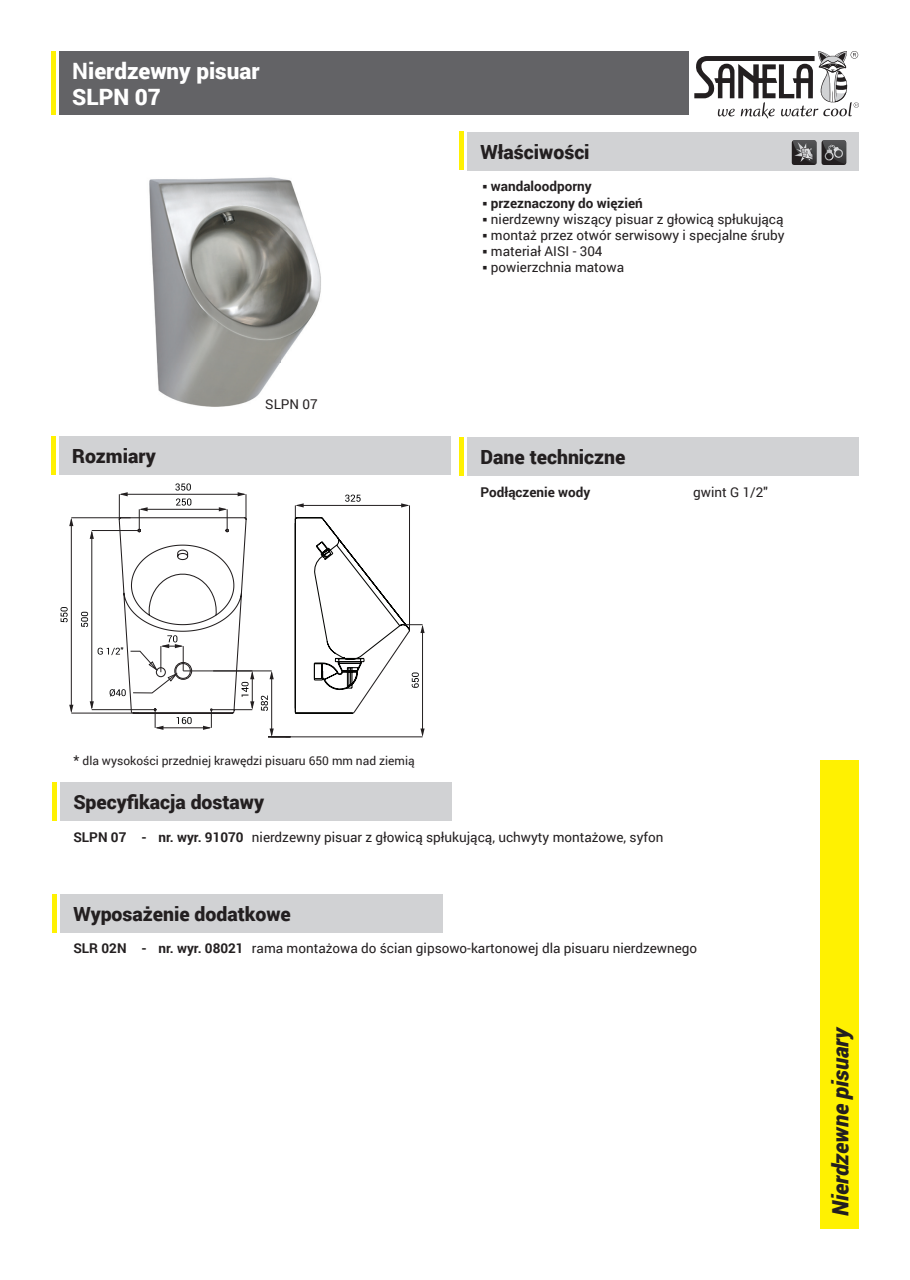
<style>
.page{position:relative;width:910px;height:1280px;background:#fff}
.page>*{position:absolute;margin:0;border:0;box-sizing:border-box;transform-origin:0 0}
.t1{font:900 22.5px/26.2px "Roboto";color:#fff}
.t2{font:italic 900 22.5px "Roboto";letter-spacing:-.005em;color:#231f20}
.t3{font:900 19.5px "Roboto";color:#231f20}
.t4{font:13.5px "Roboto";color:#231f20}
.t5{font:700 13.5px "Roboto";color:#231f20}
.t6{font:12px "Roboto";color:#231f20}
.s1{font-weight:700}
.s2{font-size:13.5px}
</style>
<div class="page">
<img style="left:149px;top:177px;width:172px;height:230px">
<div style="left:60px;top:51px;width:629px;height:64px;background:#636366"></div>
<div style="left:468px;top:133px;width:391px;height:38px;background:#d1d2d4"></div>
<div style="left:61px;top:782px;width:391px;height:39px;background:#d1d2d4"></div>
<div style="left:60px;top:436px;width:391px;height:38px;background:#d1d2d4"></div>
<div style="left:821px;top:760px;width:38px;height:469px;background:#fff101"></div>
<svg style="left:694px;top:51px;width:165px;height:68px"></svg>
<hr style="left:51px;top:51px;width:4px;height:64px;background:#fff101">
<hr style="left:51px;top:436px;width:4px;height:38px;background:#fff101">
<hr style="left:52px;top:782px;width:4px;height:39px;background:#fff101">
<hr style="left:459px;top:132px;width:4px;height:38px;background:#fff101">
<div style="left:468px;top:437px;width:391px;height:38px;background:#d1d2d4"></div>
<hr style="left:459px;top:437px;width:4px;height:38px;background:#fff101">
<hr style="left:183px;top:671px;width:89px;height:1px;background:#231f20">
<hr style="left:271px;top:672px;width:1px;height:63px;background:#231f20">
<svg style="left:270px;top:671px;width:4px;height:8px"></svg>
<svg style="left:268px;top:728px;width:23px;height:10px"></svg>
<svg style="left:261px;top:695px;width:7px;height:16px"></svg>
<hr style="left:71px;top:517px;width:60px;height:1px;background:#231f20">
<hr style="left:71px;top:713px;width:68px;height:1px;background:#231f20">
<hr style="left:71px;top:519px;width:1px;height:192px;background:#231f20">
<svg style="left:69px;top:705px;width:4px;height:8px"></svg>
<svg style="left:69px;top:518px;width:4px;height:8px"></svg>
<svg style="left:61px;top:607px;width:7px;height:15px"></svg>
<hr style="left:286px;top:737px;width:136px;height:1px;background:#231f20">
<hr style="left:422px;top:626px;width:1px;height:109px;background:#231f20">
<svg style="left:420px;top:728px;width:5px;height:9px"></svg>
<svg style="left:81px;top:483px;width:173px;height:247px"></svg>
<svg style="left:294px;top:495px;width:131px;height:219px"></svg>
<div style="left:792px;top:140px;width:24px;height:25px;background:#231f20;border-radius:3px"></div>
<svg style="left:793px;top:140px;width:23px;height:24px"></svg>
<svg style="left:821px;top:140px;width:25px;height:25px"></svg>
<svg style="left:822px;top:140px;width:24px;height:24px"></svg>
<div style="left:61px;top:894px;width:382px;height:38px;background:#d1d2d4"></div>
<hr style="left:52px;top:894px;width:4px;height:38px;background:#fff101">
<h1 class="t1" style="left:72px;top:57px;width:189px"><span class="s1">N</span>ierdzewny pisuar<br>SLPN 07</h1>
<h2 class="t3" style="left:72px;top:442px;width:85px">Rozmiary</h2>
<p class="t4" style="left:265px;top:395px;width:54px">SLPN 07</p>
<h2 class="t3" style="left:480px;top:139px;width:111px">Właściwości</h2>
<p class="t5" style="left:483px;top:177px;width:110px">○ wandaloodporny</p>
<p class="t5" style="left:483px;top:193px;width:162px">○ przeznaczony do więzień</p>
<p class="t4" style="left:483px;top:210px;width:302px">○ nierdzewny wiszący pisuar z g łowicą sp łukującą</p>
<p class="t4" style="left:483px;top:226px;width:303px">○ montaż przez otwór serwisowy i specjalne śruby</p>
<p class="t4" style="left:483px;top:242px;width:121px">○ materiał AISI - 304</p>
<p class="t4" style="left:483px;top:258px;width:143px">○ powierzchnia matowa</p>
<h2 class="t3" style="left:480px;top:443px;width:147px">Dane techniczne</h2>
<p class="t5" style="left:480px;top:482px;width:111px">Podłączenie wody</p>
<p class="t4" style="left:693px;top:482px;width:76px">gwint G 1/2"</p>
<p class="t6" style="left:73px;top:752px;width:343px"><span class="s2">*</span> dla wysokości przedniej krawędzi pisuaru 650 mm nad ziemią</p>
<h2 class="t3" style="left:73px;top:788px;width:192px">Specyfikacja dostawy</h2>
<p class="t4" style="left:73px;top:828px;width:592px"><span class="s1">SLPN 07 - nr. wyr. 91070</span> nierdzewny pisuar z g łowicą sp łukującą, uchwyty montażowe, syfon</p>
<h2 class="t3" style="left:73px;top:900px;width:219px">Wyposażenie dodatkowe</h2>
<p class="t4" style="left:73px;top:939px;width:625px"><span class="s1">SLR 02N - nr. wyr. 08021</span> rama montażowa do ścian gipsowo-kartonowej dla pisuaru nierdzewnego</p>
<h1 class="t2" style="left:825px;top:1216px;width:192px;rotate:-90deg">Nierdzewne pisuary</h1>
</div>
